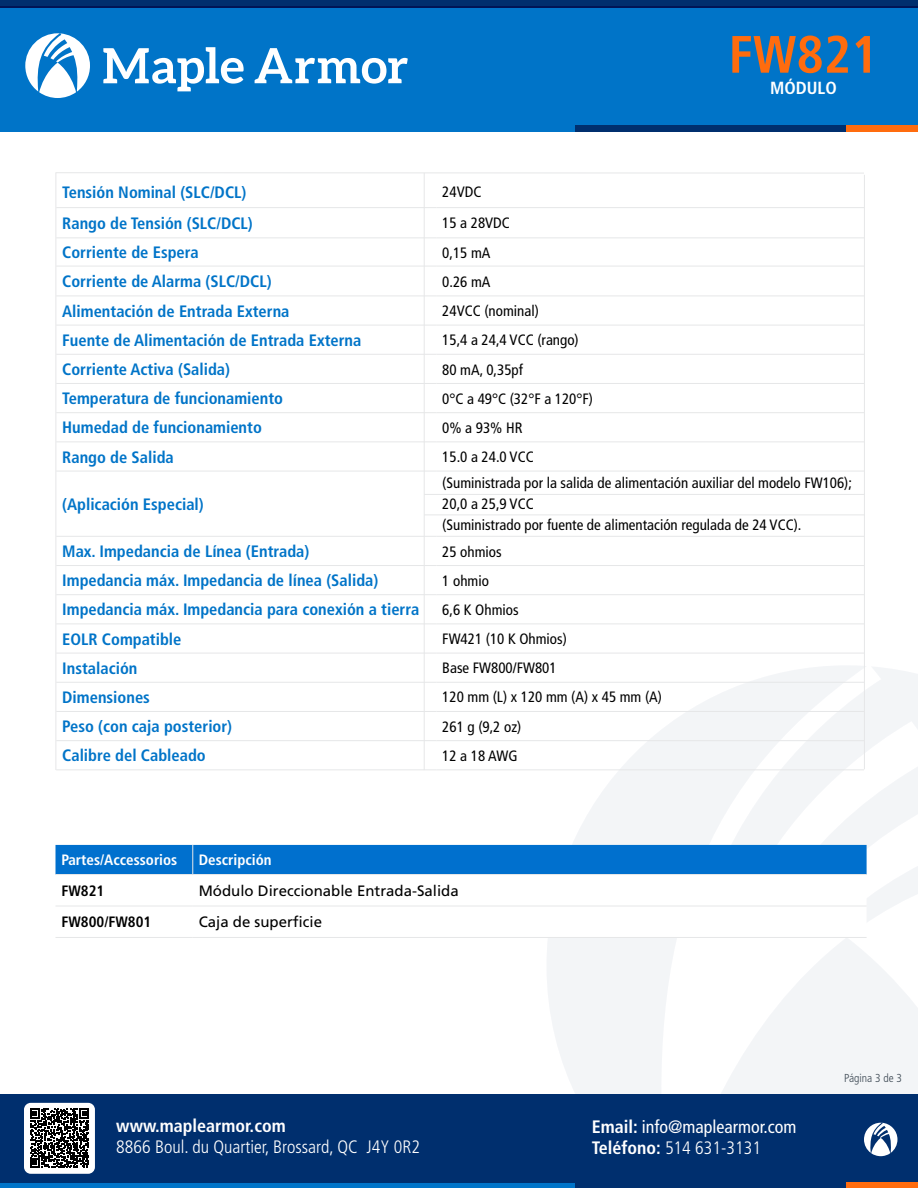
<style>
.page{position:relative;width:918px;height:1188px;background:#fff}
.page>*{position:absolute;margin:0;border:0;box-sizing:border-box;transform-origin:0 0}
.t1{font:700 condensed 52.5px "Frutiger LT Std";color:#ff6c0e}
.t2{font:condensed 18px/21.6px "Frutiger LT Std";color:#fff}
.t3{font:300 condensed 18px "Frutiger LT Std";color:#fff}
.t4{font:700 condensed 18px "Frutiger LT Std";color:#fff}
.t5{font:700 condensed 17.55px "Frutiger LT Std";color:#fff}
.t6{font:700 condensed 16.5px "Frutiger LT Std";color:#0074c8}
.t7{font:condensed 15px/21px "Frutiger LT Std";color:#000}
.t8{font:15px "Frutiger LT Std";color:#000}
.t9{font:700 condensed 15px "Frutiger LT Std";color:#fff}
.t10{font:700 condensed 15px "Frutiger LT Std";color:#000}
.t11{font:300 condensed 11.55px "Frutiger LT Std";color:#3b4752}
.s1{font-weight:700}
.s2{font-weight:300}
</style>
<div class="page">
<svg style="left:546px;top:695px;width:172px;height:399px;fill:#f3f5f7"></svg>
<svg style="left:718px;top:666px;width:200px;height:428px;fill:#f3f5f7"></svg>
<div style="left:0;top:1183px;width:576px;height:5px;background:#0074c8"></div>
<div style="left:576px;top:1183px;width:271px;height:5px;background:#002f6e"></div>
<div style="left:0;top:1094px;width:918px;height:89px;background:#002f6e"></div>
<div style="left:847px;top:1183px;width:71px;height:5px;background:#ff6c0e"></div>
<div style="left:0;top:6px;width:918px;height:119px;background:#0074c8"></div>
<svg style="left:103px;top:47px;width:141px;height:44px"></svg>
<svg style="left:255px;top:48px;width:153px;height:36px"></svg>
<svg style="left:25px;top:33px;width:65px;height:65px"></svg>
<div style="left:0;top:0;width:918px;height:7px;background:#002f6e"></div>
<div style="left:0;top:125px;width:576px;height:6px;background:#0074c8"></div>
<div style="left:576px;top:125px;width:271px;height:6px;background:#002f6e"></div>
<div style="left:847px;top:125px;width:71px;height:6px;background:#ff6c0e"></div>
<div style="left:24px;top:1103px;width:71px;height:71px;background:#fff;border-radius:7px"></div>
<svg style="left:864px;top:1123px;width:33px;height:33px"></svg>
<svg style="left:30px;top:1109px;width:59px;height:59px"></svg>
<svg style="left:56px;top:875px;width:811px;height:62px"></svg>
<hr style="left:56px;top:906px;width:137px;height:1px;background:#e6e7e8">
<hr style="left:56px;top:937px;width:137px;height:1px;background:#e6e7e8">
<div style="left:56px;top:845px;width:811px;height:30px;background:#0070ce"></div>
<hr style="left:193px;top:874px;width:674px;height:1px;background:#e6e7e8">
<hr style="left:193px;top:906px;width:674px;height:1px;background:#e6e7e8">
<hr style="left:193px;top:937px;width:674px;height:1px;background:#e6e7e8">
<hr style="left:864px;top:175px;width:1px;height:594px;background:#e6e7e8">
<hr style="left:56px;top:173px;width:1px;height:597px;background:#e6e7e8">
<hr style="left:56px;top:207px;width:380px;height:1px;background:#e6e7e8">
<hr style="left:56px;top:237px;width:380px;height:1px;background:#e6e7e8">
<hr style="left:56px;top:266px;width:380px;height:1px;background:#e6e7e8">
<hr style="left:56px;top:296px;width:380px;height:1px;background:#e6e7e8">
<hr style="left:56px;top:325px;width:380px;height:1px;background:#e6e7e8">
<hr style="left:56px;top:354px;width:380px;height:1px;background:#e6e7e8">
<hr style="left:56px;top:383px;width:380px;height:1px;background:#e6e7e8">
<hr style="left:56px;top:412px;width:380px;height:1px;background:#e6e7e8">
<hr style="left:56px;top:441px;width:380px;height:1px;background:#e6e7e8">
<hr style="left:56px;top:471px;width:380px;height:1px;background:#e6e7e8">
<hr style="left:56px;top:536px;width:380px;height:1px;background:#e6e7e8">
<hr style="left:56px;top:565px;width:380px;height:1px;background:#e6e7e8">
<hr style="left:56px;top:594px;width:380px;height:1px;background:#e6e7e8">
<hr style="left:56px;top:624px;width:380px;height:1px;background:#e6e7e8">
<hr style="left:56px;top:653px;width:380px;height:1px;background:#e6e7e8">
<hr style="left:56px;top:682px;width:380px;height:1px;background:#e6e7e8">
<hr style="left:56px;top:711px;width:380px;height:1px;background:#e6e7e8">
<hr style="left:56px;top:740px;width:380px;height:1px;background:#e6e7e8">
<hr style="left:56px;top:769px;width:380px;height:1px;background:#e6e7e8">
<hr style="left:436px;top:207px;width:428px;height:1px;background:#e6e7e8">
<hr style="left:436px;top:237px;width:428px;height:1px;background:#e6e7e8">
<hr style="left:436px;top:266px;width:428px;height:1px;background:#e6e7e8">
<hr style="left:436px;top:296px;width:428px;height:1px;background:#e6e7e8">
<hr style="left:436px;top:325px;width:428px;height:1px;background:#e6e7e8">
<hr style="left:436px;top:354px;width:428px;height:1px;background:#e6e7e8">
<hr style="left:436px;top:383px;width:428px;height:1px;background:#e6e7e8">
<hr style="left:436px;top:412px;width:428px;height:1px;background:#e6e7e8">
<hr style="left:436px;top:441px;width:428px;height:1px;background:#e6e7e8">
<hr style="left:436px;top:471px;width:428px;height:1px;background:#e6e7e8">
<hr style="left:436px;top:536px;width:428px;height:1px;background:#e6e7e8">
<hr style="left:436px;top:565px;width:428px;height:1px;background:#e6e7e8">
<hr style="left:436px;top:594px;width:428px;height:1px;background:#e6e7e8">
<hr style="left:436px;top:624px;width:428px;height:1px;background:#e6e7e8">
<hr style="left:436px;top:653px;width:428px;height:1px;background:#e6e7e8">
<hr style="left:436px;top:682px;width:428px;height:1px;background:#e6e7e8">
<hr style="left:436px;top:711px;width:428px;height:1px;background:#e6e7e8">
<hr style="left:436px;top:740px;width:428px;height:1px;background:#e6e7e8">
<hr style="left:436px;top:769px;width:428px;height:1px;background:#e6e7e8">
<hr style="left:424px;top:173px;width:1px;height:597px;background:#e6e7e8">
<hr style="left:56px;top:172px;width:808px;height:1px;background:#e6e7e8">
<hr style="left:424px;top:494px;width:440px;height:1px;background:#e6e7e8">
<hr style="left:424px;top:515px;width:440px;height:1px;background:#e6e7e8">
<h1 class="t1" style="left:729px;top:23px;width:151px">FW821</h1>
<p class="t5" style="left:770px;top:77px;width:68px">MÓDULO</p>
<p class="t6" style="left:62px;top:182px;width:186px">Tensión Nominal (SLC/DCL)</p>
<p class="t7" style="left:442px;top:182px;width:41px">24VDC</p>
<p class="t6" style="left:62px;top:213px;width:192px">Rango de Tensión (SLC/DCL)</p>
<p class="t7" style="left:442px;top:213px;width:69px">15 a 28VDC</p>
<p class="t6" style="left:62px;top:243px;width:138px">Corriente de Espera</p>
<p class="t7" style="left:442px;top:242px;width:50px">0,15 mA</p>
<p class="t6" style="left:62px;top:272px;width:211px">Corriente de Alarma (SLC/DCL)</p>
<p class="t7" style="left:442px;top:271px;width:50px">0.26 mA</p>
<p class="t6" style="left:62px;top:301px;width:229px">Alimentación de Entrada Externa</p>
<p class="t7" style="left:442px;top:301px;width:98px">24VCC (nominal)</p>
<p class="t6" style="left:62px;top:330px;width:301px">Fuente de Alimentación de Entrada Externa</p>
<p class="t7" style="left:442px;top:330px;width:138px">15,4 a 24,4 VCC (rango)</p>
<p class="t6" style="left:62px;top:360px;width:169px">Corriente Activa (Salida)</p>
<p class="t7" style="left:442px;top:359px;width:82px">80 mA, 0,35pf</p>
<p class="t6" style="left:62px;top:389px;width:222px">Temperatura de funcionamiento</p>
<p class="t7" style="left:442px;top:388px;width:152px">0°C a 49°C (32°F a 120°F)</p>
<p class="t6" style="left:62px;top:418px;width:201px">Humedad de funcionamiento</p>
<p class="t7" style="left:442px;top:417px;width:82px">0% a 93% HR</p>
<p class="t6" style="left:62px;top:447px;width:113px">Rango de Salida</p>
<p class="t7" style="left:442px;top:446px;width:93px">15.0 a 24.0 VCC</p>
<p class="t6" style="left:62px;top:494px;width:143px">(Aplicación Especial)</p>
<p class="t7" style="left:442px;top:473px;width:411px">(Suministrada por la salida de alimentación auxiliar del modelo FW106);<br>20,0 a 25,9 VCC<br>(Suministrado por fuente de alimentación regulada de 24 VCC).</p>
<p class="t6" style="left:62px;top:542px;width:249px">Max. Impedancia de Línea (Entrada)</p>
<p class="t7" style="left:442px;top:541px;width:61px">25 ohmios</p>
<p class="t6" style="left:62px;top:571px;width:318px">Impedancia máx. Impedancia de línea (Salida)</p>
<p class="t7" style="left:442px;top:570px;width:48px">1 ohmio</p>
<p class="t6" style="left:62px;top:600px;width:359px">Impedancia máx. Impedancia para conexión a tierra</p>
<p class="t7" style="left:442px;top:599px;width:78px">6,6 K Ohmios</p>
<p class="t6" style="left:62px;top:629px;width:121px">EOLR Compatible</p>
<p class="t7" style="left:442px;top:629px;width:126px">FW421 (10 K Ohmios)</p>
<p class="t6" style="left:62px;top:658px;width:77px">Instalación</p>
<p class="t7" style="left:442px;top:658px;width:116px">Base FW800/FW801</p>
<p class="t6" style="left:62px;top:688px;width:89px">Dimensiones</p>
<p class="t7" style="left:442px;top:687px;width:221px">120 mm (L) x 120 mm (A) x 45 mm (A)</p>
<p class="t6" style="left:62px;top:717px;width:171px">Peso (con caja posterior)</p>
<p class="t7" style="left:442px;top:716px;width:81px">261 g (9,2 oz)</p>
<p class="t6" style="left:62px;top:746px;width:145px">Calibre del Cableado</p>
<p class="t7" style="left:442px;top:745px;width:77px">12 a 18 AWG</p>
<p class="t9" style="left:62px;top:851px;width:117px">Partes/Accessorios</p>
<p class="t9" style="left:199px;top:851px;width:74px">Descripción</p>
<p class="t10" style="left:62px;top:882px;width:44px">FW821</p>
<p class="t8" style="left:199px;top:882px;width:262px">Módulo Direccionable Entrada-Salida</p>
<p class="t10" style="left:62px;top:913px;width:91px">FW800/FW801</p>
<p class="t8" style="left:199px;top:913px;width:125px">Caja de superficie</p>
<p class="t4" style="left:116px;top:1115px;width:171px">www.maplearmor.com</p>
<p class="t3" style="left:116px;top:1137px;width:305px">8866 Boul. du Quartier, Brossard, QC J4Y 0R2</p>
<p class="t2" style="left:592px;top:1116px;width:206px"><span class="s1">Email:</span> info@maplearmor.com<br><span class="s1">Teléfono:</span> <span class="s2">514 631-3131</span></p>
<p class="t11" style="left:844px;top:1072px;width:59px">Página 3 de 3</p>
</div>
